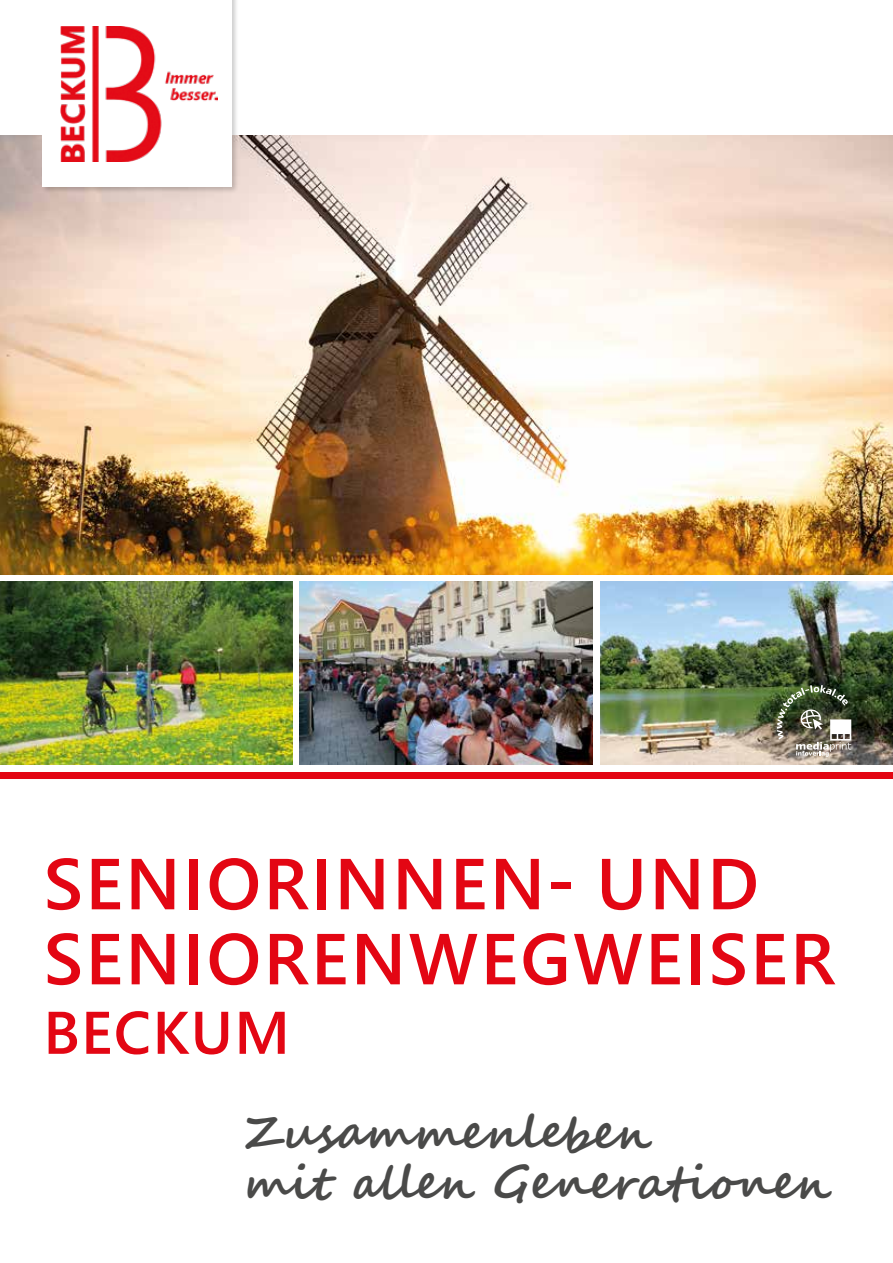
<style>
.page{position:relative;width:893px;height:1263px;background:#fff}
.page>*{position:absolute;margin:0;border:0;box-sizing:border-box;transform-origin:0 0}
.t1{font:600 72px/75px "Segoe UI";letter-spacing:.035em;color:#e30613}
.t2{font:600 60px "Segoe UI";letter-spacing:.025em;color:#e30613}
.t3{font:700 46.5px/49.5px "Segoe Script";color:#4a4a49}
</style>
<div class="page">
<img style="left:0;top:135px;width:893px;height:440px">
<div style="left:41px;top:0;width:199px;height:193px;background:#000;opacity:.2"></div>
<div style="left:43px;top:0;width:189px;height:186px;background:#fff"></div>
<img style="left:60px;top:27px;width:158px;height:135px">
<img style="left:0;top:582px;width:293px;height:183px">
<img style="left:300px;top:582px;width:293px;height:183px">
<img style="left:600px;top:582px;width:293px;height:183px">
<div style="left:0;top:772px;width:893px;height:7px;background:#e30613"></div>
<img style="left:777px;top:685px;width:74px;height:72px">
<h1 class="t1" style="left:44px;top:840px;width:793px">SENIORINNEN- UND<br>SENIORENWEGWEISER</h1>
<p class="t2" style="left:43px;top:976px;width:248px">BECKUM</p>
<p class="t3" style="left:243px;top:1109px;width:590px">Zusammenleben<br>mit allen Generationen</p>
</div>
